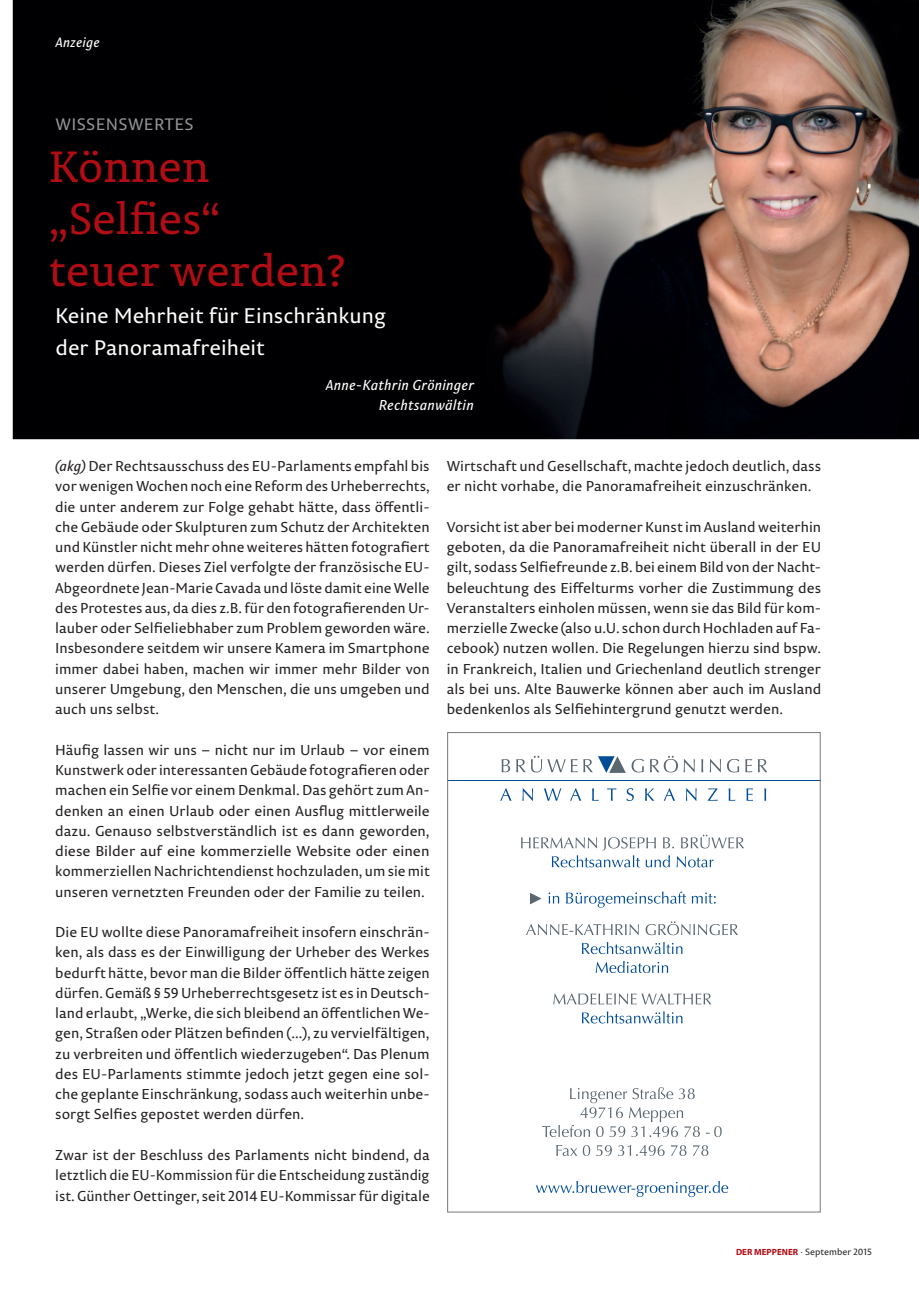
<style>
.page{position:relative;width:919px;height:1289px;background:#fff}
.page>*{position:absolute;margin:0;border:0;box-sizing:border-box;transform-origin:0 0}
.t1{font:43.5px/52.2px "Permian Slab Serif Typeface";color:#b00d15}
.t2{font:21px/31.5px "Permian Sans Typeface";color:#fff}
.t3{font:16.5px "Permian Sans Typeface";letter-spacing:.02em;color:#939598}
.t4{font:14.25px/20.2px "Permian Sans Typeface";color:#231f20;text-align:justify}
.t5{font:italic 14.25px/20.2px "Permian Sans Typeface";color:#fff;text-align:right}
.t6{font:italic 13.5px "Permian Sans Typeface";color:#fff}
.t7{font:9px "Permian Sans Typeface";color:#231f20}
.s1{font-style:italic}
.s2{font-family:"Myriad Pro";font-weight:700;color:#b00d15}
</style>
<div class="page">
<img style="left:13px;top:0;width:905px;height:439px">
<svg style="left:449px;top:755px;width:369px;height:443px"></svg>
<p class="t6" style="left:55px;top:32px;width:46px">Anzeige</p>
<p class="t3" style="left:55px;top:111px;width:140px">WISSENSWERTES</p>
<h1 class="t1" style="left:49px;top:138px;width:298px">Können „Selfies“<br>teuer werden?</h1>
<h2 class="t2" style="left:55px;top:299px;width:332px">Keine Mehrheit für Einschränkung der Panoramafreiheit</h2>
<p class="t5" style="left:326px;top:374px;width:150px">Anne-Kathrin Gröninger<br>Rechtsanwältin</p>
<p class="t4" style="left:55px;top:455px;width:376px"><span class="s1">(akg)</span> Der Rechtsausschuss des EU-Parlaments empfahl bis vor wenigen Wochen noch eine Reform des Urheberrechts, die unter anderem zur Folge gehabt hätte, dass öffentli&shy;che Gebäude oder Skulpturen zum Schutz der Architekten und Künstler nicht mehr ohne weiteres hätten fotografiert werden dürfen. Dieses Ziel verfolgte der französische EU-Abgeordnete Jean-Marie Cavada und löste damit eine Welle des Protestes aus, da dies z.B. für den fotografierenden Ur&shy;lauber oder Selfieliebhaber zum Problem geworden wäre.<br>Insbesondere seitdem wir unsere Kamera im Smartphone immer dabei haben, machen wir immer mehr Bilder von unserer Umgebung, den Menschen, die uns umgeben und auch uns selbst.</p>
<p class="t4" style="left:55px;top:739px;width:376px">Häufig lassen wir uns – nicht nur im Urlaub – vor einem Kunstwerk oder interessanten Gebäude fotografieren oder machen ein Selfie vor einem Denkmal. Das gehört zum An&shy;denken an einen Urlaub oder einen Ausflug mittlerweile dazu. Genauso selbstverständlich ist es dann geworden, diese Bilder auf eine kommerzielle Website oder einen kommerziellen Nachrichtendienst hochzuladen, um sie mit unseren vernetzten Freunden oder der Familie zu teilen.</p>
<p class="t4" style="left:55px;top:921px;width:376px">Die EU wollte diese Panoramafreiheit insofern einschrän&shy;ken, als dass es der Einwilligung der Urheber des Werkes bedurft hätte, bevor man die Bilder öffentlich hätte zeigen dürfen. Gemäß § 59 Urheberrechtsgesetz ist es in Deutsch&shy;land erlaubt, „Werke, die sich bleibend an öffentlichen We&shy;gen, Straßen oder Plätzen befinden (…), zu vervielfältigen, zu verbreiten und öffentlich wiederzugeben“. Das Plenum des EU-Parlaments stimmte jedoch jetzt gegen eine sol&shy;che geplante Einschränkung, sodass auch weiterhin unbe&shy;sorgt Selfies gepostet werden dürfen.</p>
<p class="t4" style="left:55px;top:1144px;width:376px">Zwar ist der Beschluss des Parlaments nicht bindend, da letztlich die EU-Kommission für die Entscheidung zuständig ist. Günther Oettinger, seit 2014 EU-Kommissar für digitale</p>
<p class="t4" style="left:446px;top:455px;width:376px">Wirtschaft und Gesellschaft, machte jedoch deutlich, dass er nicht vorhabe, die Panoramafreiheit einzuschränken.</p>
<p class="t4" style="left:446px;top:516px;width:376px">Vorsicht ist aber bei moderner Kunst im Ausland weiterhin geboten, da die Panoramafreiheit nicht überall in der EU gilt, sodass Selfiefreunde z.B. bei einem Bild von der Nacht&shy;beleuchtung des Eiffelturms vorher die Zustimmung des Veranstalters einholen müssen, wenn sie das Bild für kom&shy;merzielle Zwecke (also u.U. schon durch Hochladen auf Fa&shy;cebook) nutzen wollen. Die Regelungen hierzu sind bspw. in Frankreich, Italien und Griechenland deutlich strenger als bei uns. Alte Bauwerke können aber auch im Ausland bedenkenlos als Selfiehintergrund genutzt werden.</p>
<p class="t7" style="left:736px;top:1244px;width:137px"><span class="s2">DER MEPPENER</span> · September 2015</p>
</div>
